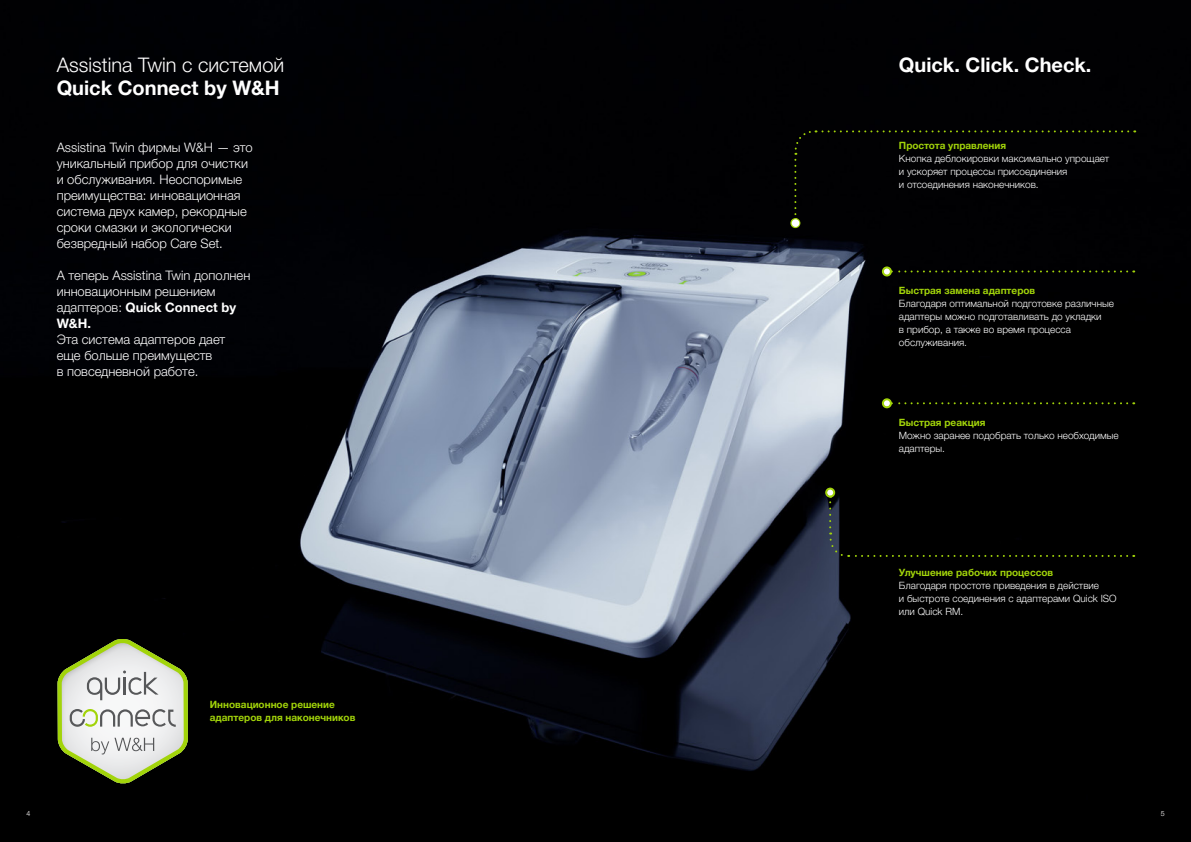
<style>
.page{position:relative;width:1191px;height:842px;background:#fff}
.page>*{position:absolute;margin:0;border:0;box-sizing:border-box;transform-origin:0 0}
.t1{font:700 20px "Helvetica Neue World 75";color:#fff}
.t2{font:20px "Helvetica Neue World 45 Lt";color:#fff}
.t3{font:13px/16px "Helvetica Neue World 45 Lt";color:#fff}
.t4{font:700 13px/16px "Helvetica Neue World 75";color:#fff}
.t5{font:10px/13px "Helvetica Neue World 45 Lt";color:#fff}
.t6{font:700 10px/13px "Helvetica Neue World 75";color:#a2d40a}
.t7{font:7px "Helvetica Neue World 45 Lt";color:#fff}
.s1{font-family:"Helvetica Neue World 45 Lt";font-weight:400}
</style>
<div class="page">
<img style="left:0;top:0;width:1191px;height:842px">
<svg style="left:48px;top:637px;width:149px;height:148px"></svg>
<div style="left:793px;top:130px;width:335px;height:90px;background:#010103"></div>
<div style="left:790px;top:218px;width:10px;height:10px;border:2px solid #a2d40a;border-radius:50%"></div>
<div style="left:882px;top:268px;width:8px;height:8px;background:#fff;border-radius:50%"></div>
<svg style="left:892px;top:270px;width:235px;height:2px"></svg>
<div style="left:882px;top:266px;width:10px;height:10px;border:2px solid #a2d40a;border-radius:50%"></div>
<div style="left:882px;top:399px;width:8px;height:8px;background:#fff;border-radius:50%"></div>
<svg style="left:892px;top:402px;width:235px;height:2px"></svg>
<div style="left:882px;top:398px;width:10px;height:10px;border:2px solid #a2d40a;border-radius:50%"></div>
<div style="left:827px;top:489px;width:7px;height:7px;background:#fff;border-radius:50%"></div>
<div style="left:828px;top:496px;width:299px;height:61px;background:#000"></div>
<div style="left:825px;top:488px;width:10px;height:10px;border:2px solid #a2d40a;border-radius:50%"></div>
<div style="left:791px;top:219px;width:8px;height:8px;background:#fff;border-radius:50%"></div>
<h1 class="t2" style="left:57px;top:53px;width:229px">Assistina Twin с системой</h1>
<h1 class="t1" style="left:57px;top:76px;width:224px">Quick Connect by W&amp;H</h1>
<h2 class="t3" style="left:57px;top:139px;width:197px">Assistina Twin фирмы W&amp;H — это уникальный прибор для очистки и обслуживания. Неоспоримые преимущества: инновационная система двух камер, рекордные сроки смазки и экологически безвредный набор Care Set.</h2>
<h2 class="t3" style="left:57px;top:267px;width:195px">А теперь Assistina Twin дополнен инновационным решением</h2>
<h2 class="t4" style="left:57px;top:299px;width:181px"><span class="s1">адаптеров:</span> Quick Connect by<br>W&amp;H.</h2>
<h2 class="t3" style="left:57px;top:331px;width:170px">Эта система адаптеров дает еще больше преимуществ<br>в повседневной работе.</h2>
<p class="t7" style="left:26px;top:810px;width:5px">4</p>
<p class="t6" style="left:210px;top:698px;width:147px">Инновационное решение адаптеров для наконечников</p>
<h1 class="t1" style="left:899px;top:53px;width:194px">Quick. Click. Check.</h1>
<p class="t6" style="left:899px;top:139px;width:109px">Простота управления</p>
<p class="t5" style="left:899px;top:152px;width:212px">Кнопка деблокировки максимально упрощает и ускоряет процессы присоединения<br>и отсоединения наконечников.</p>
<p class="t6" style="left:899px;top:284px;width:138px">Быстрая замена адаптеров</p>
<p class="t5" style="left:899px;top:297px;width:216px">Благодаря оптимальной подготовке различные адаптеры можно подготавливать до укладки<br>в прибор, а также во время процесса обслуживания.</p>
<p class="t6" style="left:899px;top:416px;width:88px">Быстрая реакция</p>
<p class="t5" style="left:899px;top:429px;width:221px">Можно заранее подобрать только необходимые адаптеры.</p>
<p class="t6" style="left:899px;top:566px;width:156px">Улучшение рабочих процессов</p>
<p class="t5" style="left:899px;top:579px;width:219px">Благодаря простоте приведения в действие<br>и быстроте соединения с адаптерами Quick ISO или Quick RM.</p>
<p class="t7" style="left:1160px;top:810px;width:5px">5</p>
</div>
